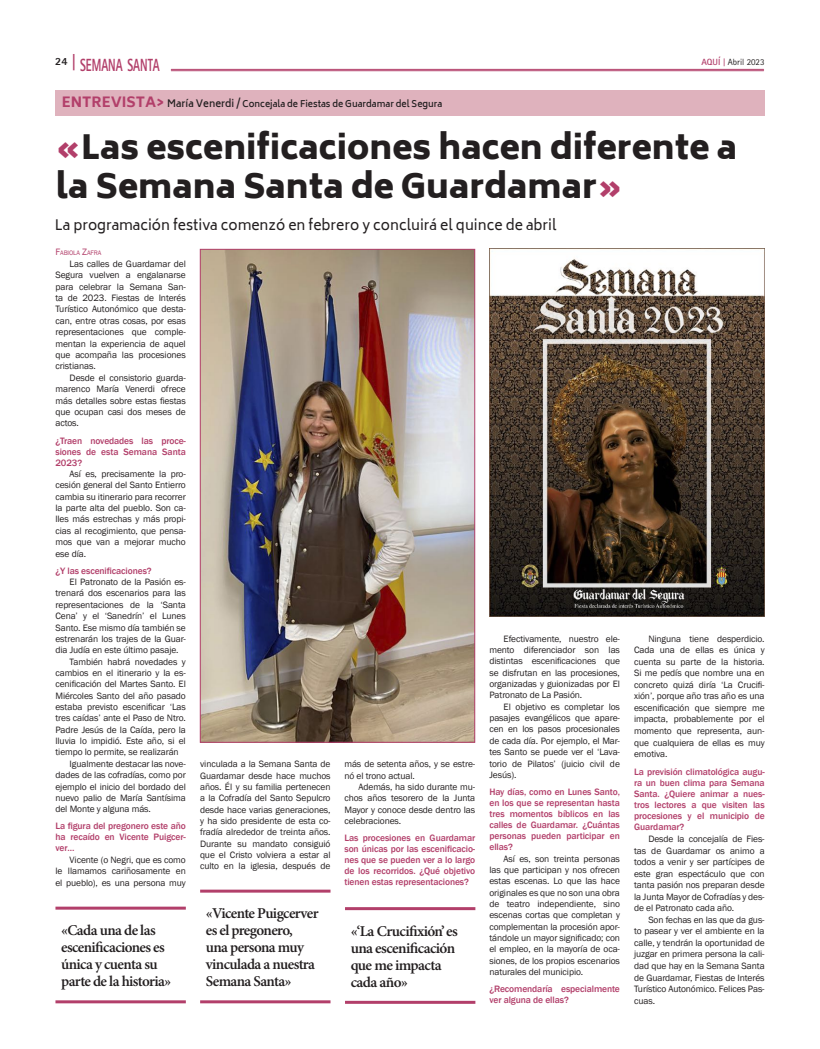
<style>
.page{position:relative;width:820px;height:1049px;background:#fff}
.page>*{position:absolute;margin:0;border:0;box-sizing:border-box;transform-origin:0 0}
.t1{font:900 33px/39.6px "Biryani";color:#231f20}
.t2{font:800 17.6px "Rotis Sans Serif Std";color:#b23f6a;scale:.64 1}
.t3{font:600 15px/17px "Minion Pro";letter-spacing:-.04em;color:#231f20}
.t4{font:14px "Biryani";color:#231f20}
.t5{font:800 11px "Rotis Sans Serif Std";color:#231f20}
.t6{font:9.5px/11.4px "Franklin Gothic";letter-spacing:-.01em;color:#231f20;text-align:justify}
.t7{font:500 9.5px/11px "Franklin Gothic";letter-spacing:-.01em;color:#b23f6a;text-align:justify}
.t8{font:600 9px "Biryani";color:#231f20}
.t9{font:9px "Rotis Sans Serif Std";color:#231f20}
.t10{font:6.7px "Franklin Gothic";letter-spacing:-.015em;color:#b23f6a}
.s1{font-size:18.2px}
.s2{font-weight:700;color:#b23f6a}
.s3{font-family:"Rotis Serif Std";font-weight:700;color:#b23f6a}
.s4{font-weight:800;font-size:14px;color:#b23f6a}
.s5{font-size:10px}
.s6{color:#b23f6a}
.s7{font-size:9.5px}
</style>
<div class="page">
<img style="left:202px;top:251px;width:271px;height:490px">
<div style="left:200px;top:249px;width:275px;height:494px;border:1px solid #b23f6a"></div>
<hr style="left:171px;top:69px;width:592px;height:1px;background:#b23f6a">
<hr style="left:171px;top:71px;width:592px;height:1px;background:#b23f6a">
<hr style="left:55px;top:906px;width:131px;height:3px;background:#b23f6a">
<hr style="left:55px;top:1000px;width:131px;height:3px;background:#b23f6a">
<hr style="left:200px;top:889px;width:130px;height:3px;background:#b23f6a">
<hr style="left:200px;top:1000px;width:130px;height:3px;background:#b23f6a">
<hr style="left:345px;top:907px;width:130px;height:3px;background:#b23f6a">
<hr style="left:345px;top:1001px;width:130px;height:3px;background:#b23f6a">
<div style="left:55px;top:90px;width:709px;height:26px;background:#dfb2bd"></div>
<img style="left:489px;top:249px;width:275px;height:367px">
<h2 class="t2" style="left:72px;top:54px;width:139px"><span class="s1">|</span> SEMANA SANTA</h2>
<p class="t5" style="left:55px;top:54px;width:14px">24</p>
<p class="t9" style="left:701px;top:57px;width:65px"><span class="s2">AQUÍ</span> <span class="s3">|</span> Abril 2023</p>
<p class="t8" style="left:62px;top:99px;width:382px"><span class="s4">ENTREVISTA&gt;</span> <span class="s5">María Venerdi /</span> Concejala de Fiestas de Guardamar del Segura</p>
<h1 class="t1" style="left:56px;top:127px;width:682px"><span class="s6">«</span>Las escenificaciones hacen diferente a la Semana Santa de Guardamar<span class="s6">»</span></h1>
<h3 class="t4" style="left:55px;top:217px;width:503px">La programación festiva comenzó en febrero y concluirá el quince de abril</h3>
<p class="t10" style="left:55px;top:249px;width:47px"><span class="s7">F</span>ABIOLA <span class="s7">Z</span>AFRA</p>
<p class="t6" style="left:55px;top:258px;width:132px;text-indent:14px">Las calles de Guardamar del Segura vuelven a engalanarse para celebrar la Semana San&shy;ta de 2023. Fiestas de Interés Turístico Autonómico que desta&shy;can, entre otras cosas, por esas representaciones que comple&shy;mentan la experiencia de aquel que acompaña las procesiones cristianas.</p>
<p class="t6" style="left:55px;top:372px;width:132px;text-indent:14px">Desde el consistorio guarda&shy;marenco María Venerdi ofrece más detalles sobre estas fiestas que ocupan casi dos meses de actos.</p>
<p class="t7" style="left:55px;top:435px;width:132px">¿Traen novedades las proce&shy;siones de esta Semana Santa 2023?</p>
<p class="t6" style="left:55px;top:468px;width:132px;text-indent:14px">Así es, precisamente la pro&shy;cesión general del Santo Entierro cambia su itinerario para recorrer la parte alta del pueblo. Son ca&shy;lles más estrechas y más propi&shy;cias al recogimiento, que pensa&shy;mos que van a mejorar mucho ese día.</p>
<p class="t7" style="left:55px;top:565px;width:98px">¿Y las escenificaciones?</p>
<p class="t6" style="left:70px;top:576px;width:118px">El Patronato de la Pasión es-</p>
<p class="t6" style="left:55px;top:588px;width:132px">trenará dos escenarios para las</p>
<p class="t6" style="left:55px;top:599px;width:132px">representaciones de la ‘Santa</p>
<p class="t6" style="left:55px;top:610px;width:132px">Cena’ y el ‘Sanedrín’ el Lunes</p>
<p class="t6" style="left:55px;top:622px;width:132px">Santo. Ese mismo día también se</p>
<p class="t6" style="left:55px;top:633px;width:132px">estrenarán los trajes de la Guar-</p>
<p class="t6" style="left:55px;top:644px;width:125px">dia Judía en este último pasaje.</p>
<p class="t6" style="left:70px;top:656px;width:118px">También habrá novedades y</p>
<p class="t6" style="left:55px;top:667px;width:132px">cambios en el itinerario y la es-</p>
<p class="t6" style="left:55px;top:679px;width:132px">cenificación del Martes Santo. El</p>
<p class="t6" style="left:55px;top:690px;width:132px">Miércoles Santo del año pasado</p>
<p class="t6" style="left:55px;top:701px;width:132px">estaba previsto escenificar ‘Las</p>
<p class="t6" style="left:55px;top:713px;width:132px">tres caídas’ ante el Paso de Ntro.</p>
<p class="t6" style="left:55px;top:724px;width:132px">Padre Jesús de la Caída, pero la</p>
<p class="t6" style="left:55px;top:735px;width:132px">lluvia lo impidió. Este año, si el</p>
<p class="t6" style="left:55px;top:747px;width:125px">tiempo lo permite, se realizarán</p>
<p class="t6" style="left:70px;top:758px;width:118px">Igualmente destacar las nove-</p>
<p class="t6" style="left:55px;top:769px;width:132px">dades de las cofradías, como por</p>
<p class="t6" style="left:55px;top:781px;width:132px">ejemplo el inicio del bordado del</p>
<p class="t6" style="left:55px;top:792px;width:132px">nuevo palio de María Santísima</p>
<p class="t6" style="left:55px;top:803px;width:97px">del Monte y alguna más.</p>
<p class="t7" style="left:55px;top:821px;width:132px">La figura del pregonero este año ha recaído en Vicente Puigcer&shy;ver…</p>
<p class="t6" style="left:55px;top:854px;width:132px;text-indent:14px">Vicente (o Negri, que es como le llamamos cariñosamente en el pueblo), es una persona muy</p>
<h3 class="t3" style="left:61px;top:922px;width:111px">«Cada una de las escenificaciones es única y cuenta su parte de la historia»</h3>
<p class="t6" style="left:200px;top:758px;width:132px">vinculada a la Semana Santa de Guardamar desde hace muchos años. Él y su familia pertenecen a la Cofradía del Santo Sepulcro desde hace varias generaciones, y ha sido presidente de esta co&shy;fradía alrededor de treinta años.<br>Durante su mandato consiguió que el Cristo volviera a estar al culto en la iglesia, después de</p>
<p class="t6" style="left:344px;top:758px;width:132px">más de setenta años, y se estre&shy;nó el trono actual.</p>
<p class="t6" style="left:344px;top:781px;width:132px;text-indent:14px">Además, ha sido durante mu&shy;chos años tesorero de la Junta Mayor y conoce desde dentro las celebraciones.</p>
<p class="t7" style="left:344px;top:832px;width:132px">Las procesiones en Guardamar son únicas por las escenificacio&shy;nes que se pueden ver a lo largo de los recorridos. ¿Qué objetivo tienen estas representaciones?</p>
<h3 class="t3" style="left:206px;top:905px;width:114px">«Vicente Puigcerver es el pregonero, una persona muy vinculada a nuestra<br>Semana Santa»</h3>
<h3 class="t3" style="left:350px;top:923px;width:108px">«‘La Crucifixión’ es una escenificación que me impacta cada año»</h3>
<p class="t6" style="left:489px;top:633px;width:132px;text-indent:14px">Efectivamente, nuestro ele&shy;mento diferenciador son las distintas escenificaciones que se disfrutan en las procesiones, organizadas y guionizadas por El Patronato de La Pasión.</p>
<p class="t6" style="left:489px;top:701px;width:132px;text-indent:14px">El objetivo es completar los pasajes evangélicos que apare&shy;cen en los pasos procesionales de cada día. Por ejemplo, el Mar&shy;tes Santo se puede ver el ‘Lava&shy;torio de Pilatos’ (juicio civil de Jesús).</p>
<p class="t7" style="left:489px;top:786px;width:132px">Hay días, como en Lunes Santo, en los que se representan hasta tres momentos bíblicos en las calles de Guardamar. ¿Cuántas personas pueden participar en ellas?</p>
<p class="t6" style="left:489px;top:853px;width:132px;text-indent:14px">Así es, son treinta personas las que participan y nos ofrecen estas escenas. Lo que las hace originales es que no son una obra de teatro independiente, sino escenas cortas que completan y complementan la procesión apor&shy;tándole un mayor significado; con el empleo, en la mayoría de oca&shy;siones, de los propios escenarios naturales del municipio.</p>
<p class="t7" style="left:489px;top:984px;width:132px">¿Recomendaría especialmente ver alguna de ellas?</p>
<p class="t6" style="left:634px;top:633px;width:132px;text-indent:14px">Ninguna tiene desperdicio.<br>Cada una de ellas es única y cuenta su parte de la historia.<br>Si me pedís que nombre una en concreto quizá diría ‘La Crucifi&shy;xión’, porque año tras año es una escenificación que siempre me impacta, probablemente por el momento que representa, aun&shy;que cualquiera de ellas es muy emotiva.</p>
<p class="t7" style="left:634px;top:766px;width:132px">La previsión climatológica augu&shy;ra un buen clima para Semana Santa. ¿Quiere animar a nues&shy;tros lectores a que visiten las procesiones y el municipio de Guardamar?</p>
<p class="t6" style="left:634px;top:833px;width:132px;text-indent:14px">Desde la concejalía de Fies&shy;tas de Guardamar os animo a todos a venir y ser partícipes de este gran espectáculo que con tanta pasión nos preparan desde la Junta Mayor de Cofradías y des&shy;de el Patronato cada año.</p>
<p class="t6" style="left:634px;top:914px;width:132px;text-indent:14px">Son fechas en las que da gus&shy;to pasear y ver el ambiente en la calle, y tendrán la oportunidad de juzgar en primera persona la cali&shy;dad que hay en la Semana Santa de Guardamar, Fiestas de Interés Turístico Autonómico. Felices Pas&shy;cuas.</p>
</div>
